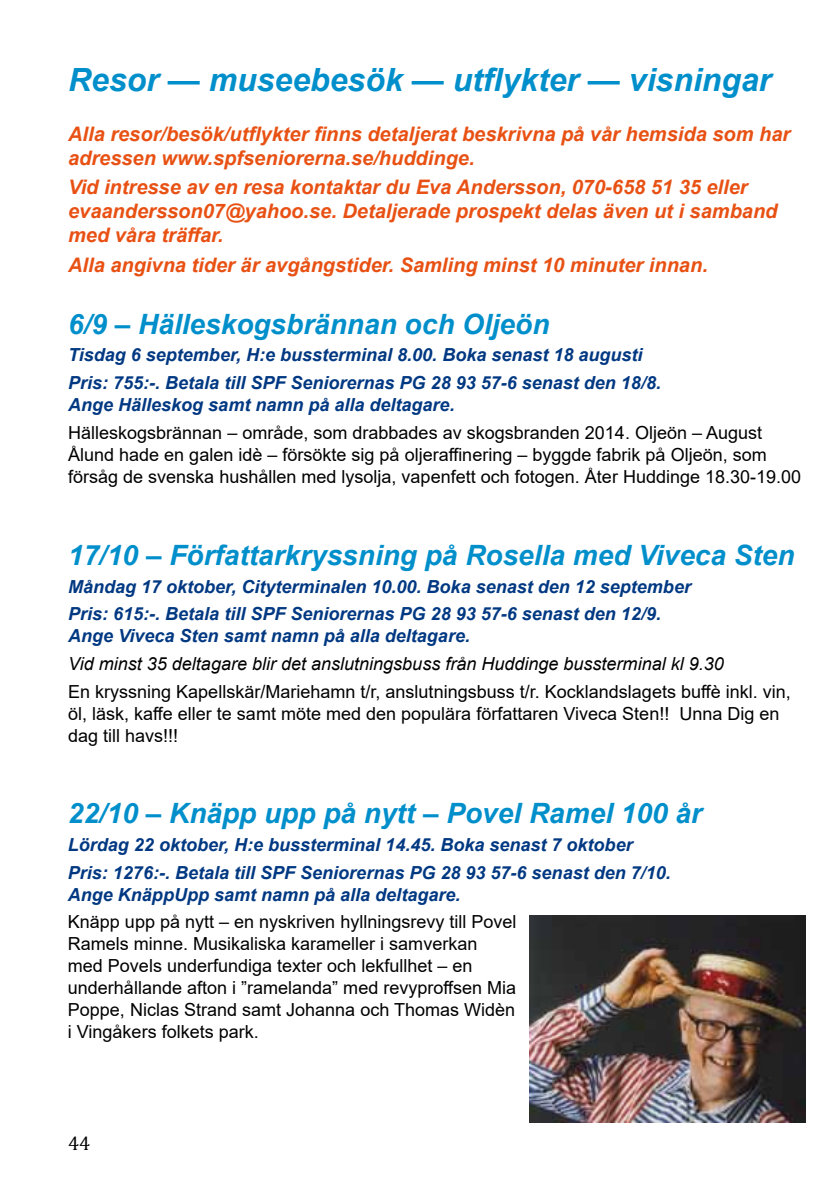
<style>
.page{position:relative;width:840px;height:1191px;background:#fff}
.page>*{position:absolute;margin:0;border:0;box-sizing:border-box;transform-origin:0 0}
.t1{font:italic 700 32px "Arial";color:#008fcb}
.t2{font:italic 700 28px "Arial";color:#008fcb}
.t3{font:italic 700 20px/24px "Arial";color:#e85113}
.t4{font:20px "Cambria";color:#000}
.t5{font:18px/22px "Arial";color:#000}
.t6{font:italic 700 18px/27.6px "Arial";color:#003882}
.t7{font:italic 18px "Arial";color:#000}
</style>
<div class="page">
<img style="left:529px;top:916px;width:276px;height:206px">
<h1 class="t1" style="left:68px;top:59px;width:704px">Resor — museebesök — utflykter — visningar</h1>
<p class="t3" style="left:68px;top:122px;width:723px">Alla resor/besök/utflykter finns detaljerat beskrivna på vår hemsida som har adressen www.spfseniorerna.se/huddinge.</p>
<p class="t3" style="left:68px;top:176px;width:710px">Vid intresse av en resa kontaktar du Eva Andersson, 070-658 51 35 eller evaandersson07@yahoo.se. Detaljerade prospekt delas även ut i samband med våra träffar.</p>
<p class="t3" style="left:68px;top:253px;width:641px">Alla angivna tider är avgångstider. Samling minst 10 minuter innan.</p>
<h2 class="t2" style="left:68px;top:305px;width:482px">6/9 – Hälleskogsbrännan och Oljeön</h2>
<p class="t6" style="left:68px;top:342px;width:594px">Tisdag 6 september, H:e bussterminal 8.00. Boka senast 18 augusti<br>Pris: 755:-. Betala till SPF Seniorernas PG 28 93 57-6 senast den 18/8.</p>
<p class="t6" style="left:68px;top:391px;width:388px">Ange Hälleskog samt namn på alla deltagare.</p>
<p class="t5" style="left:68px;top:421px;width:734px">Hälleskogsbrännan – område, som drabbades av skogsbranden 2014. Oljeön – August<br>Ålund hade en galen idè – försökte sig på oljeraffinering – byggde fabrik på Oljeön, som försåg de svenska hushållen med lysolja, vapenfett och fotogen. Åter Huddinge 18.30-19.00</p>
<h2 class="t2" style="left:68px;top:536px;width:727px">17/10 – Författarkryssning på Rosella med Viveca Sten</h2>
<p class="t6" style="left:68px;top:573px;width:624px">Måndag 17 oktober, Cityterminalen 10.00. Boka senast den 12 september<br>Pris: 615:-. Betala till SPF Seniorernas PG 28 93 57-6 senast den 12/9.</p>
<p class="t6" style="left:68px;top:623px;width:403px">Ange Viveca Sten samt namn på alla deltagare.</p>
<p class="t7" style="left:68px;top:652px;width:656px">Vid minst 35 deltagare blir det anslutningsbuss från Huddinge bussterminal kl 9.30</p>
<p class="t5" style="left:68px;top:680px;width:723px">En kryssning Kapellskär/Mariehamn t/r, anslutningsbuss t/r. Kocklandslagets buffè inkl. vin, öl, läsk, kaffe eller te samt möte med den populära författaren Viveca Sten!! Unna Dig en dag till havs!!!</p>
<h2 class="t2" style="left:68px;top:794px;width:635px">22/10 – Knäpp upp på nytt – Povel Ramel 100 år</h2>
<p class="t6" style="left:68px;top:831px;width:604px">Lördag 22 oktober, H:e bussterminal 14.45. Boka senast 7 oktober<br>Pris: 1276:-. Betala till SPF Seniorernas PG 28 93 57-6 senast den 7/10.</p>
<p class="t6" style="left:68px;top:881px;width:394px">Ange KnäppUpp samt namn på alla deltagare.</p>
<p class="t5" style="left:68px;top:910px;width:450px">Knäpp upp på nytt – en nyskriven hyllningsrevy till Povel Ramels minne. Musikaliska karameller i samverkan med Povels underfundiga texter och lekfullhet – en underhållande afton i ”ramelanda” med revyproffsen Mia Poppe, Niclas Strand samt Johanna och Thomas Widèn i Vingåkers folkets park.</p>
<p class="t4" style="left:68px;top:1131px;width:24px">44</p>
</div>
